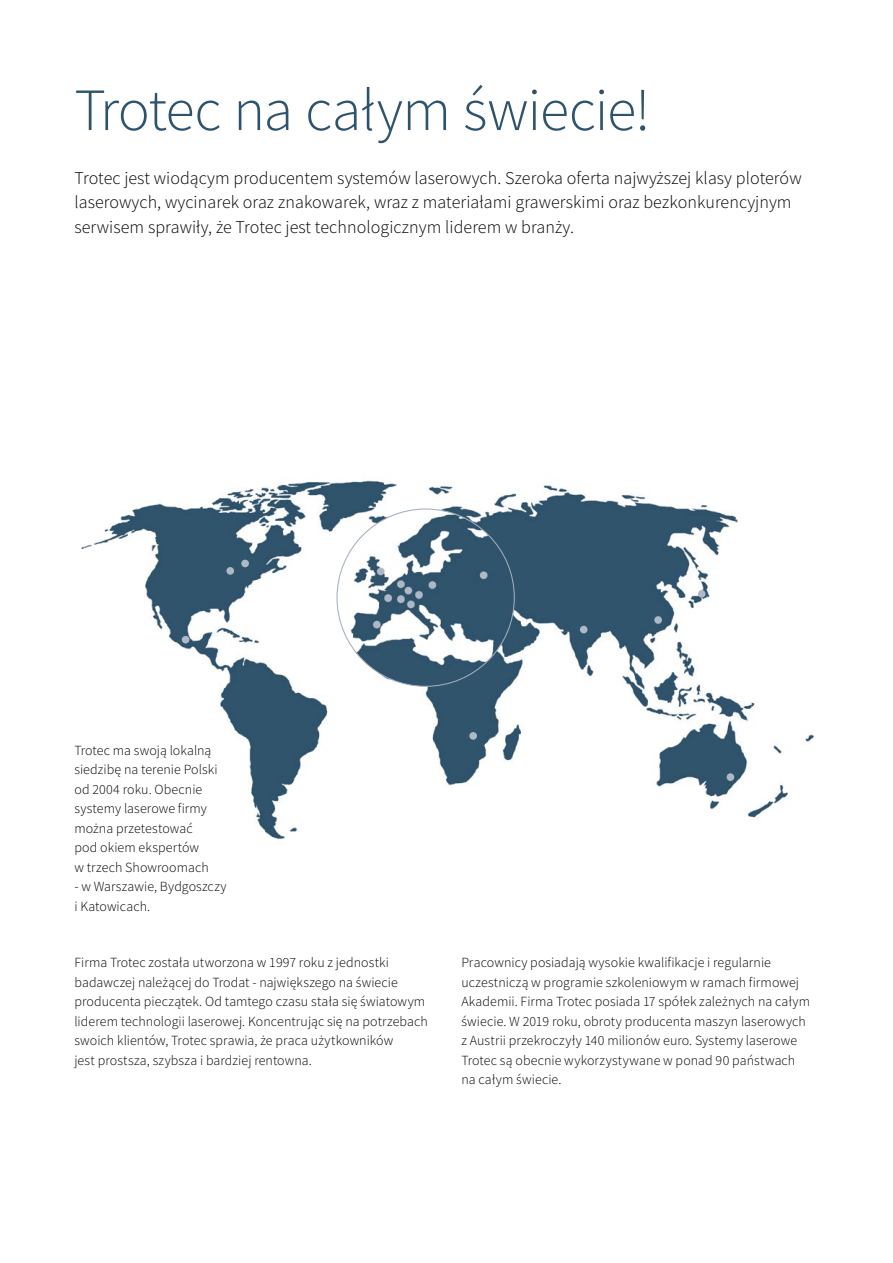
<style>
.page{position:relative;width:893px;height:1263px;background:#fff}
.page>*{position:absolute;margin:0;border:0;box-sizing:border-box;transform-origin:0 0}
.t1{font:300 60px "Source Sans Pro";letter-spacing:-.015em;color:#2e536c}
.t2{font:300 18px/24.8px "Source Sans Pro";letter-spacing:.005em;color:#000}
.t3{font:300 13.95px/19.5px "Source Sans Pro";letter-spacing:.005em;color:#000}
</style>
<div class="page">
<img style="left:81px;top:480px;width:733px;height:360px">
<img style="left:337px;top:509px;width:177px;height:177px;border-radius:89px">
<div style="left:241px;top:560px;width:8px;height:7px;background:#aeb8c6;border-radius:50%"></div>
<div style="left:469px;top:732px;width:8px;height:8px;background:#aeb8c6;border-radius:50%"></div>
<div style="left:654px;top:616px;width:8px;height:8px;background:#aeb8c6;border-radius:50%"></div>
<div style="left:580px;top:626px;width:8px;height:7px;background:#aeb8c6;border-radius:50%"></div>
<div style="left:698px;top:590px;width:8px;height:8px;background:#aeb8c6;border-radius:50%"></div>
<div style="left:727px;top:773px;width:7px;height:8px;background:#aeb8c6;border-radius:50%"></div>
<div style="left:226px;top:567px;width:8px;height:8px;background:#aeb8c6;border-radius:50%"></div>
<div style="left:182px;top:636px;width:7px;height:7px;background:#aeb8c6;border-radius:50%"></div>
<h1 class="t1" style="left:74px;top:73px;width:577px">Trotec na całym świecie!</h1>
<p class="t2" style="left:74px;top:165px;width:729px">Trotec jest wiodącym producentem systemów laserowych. Szeroka oferta najwyższej klasy ploterów laserowych, wycinarek oraz znakowarek, wraz z materiałami grawerskimi oraz bezkonkurencyjnym serwisem sprawiły, że Trotec jest technologicznym liderem w branży.</p>
<p class="t3" style="left:74px;top:740px;width:145px">Trotec ma swoją lokalną siedzibę na terenie Polski od 2004 roku. Obecnie systemy laserowe firmy można przetestować pod okiem ekspertów<br>w trzech Showroomach</p>
<p class="t3" style="left:74px;top:877px;width:154px">- w Warszawie, Bydgoszczy i Katowicach.</p>
<p class="t3" style="left:74px;top:953px;width:355px">Firma Trotec została utworzona w 1997 roku z jednostki badawczej należącej do Trodat - największego na świecie producenta pieczątek. Od tamtego czasu stała się światowym liderem technologii laserowej. Koncentrując się na potrzebach swoich klientów, Trotec sprawia, że praca użytkowników<br>jest prostsza, szybsza i bardziej rentowna.</p>
<p class="t3" style="left:461px;top:953px;width:350px">Pracownicy posiadają wysokie kwalifikacje i regularnie uczestniczą w programie szkoleniowym w ramach firmowej Akademii. Firma Trotec posiada 17 spółek zależnych na całym świecie. W 2019 roku, obroty producenta maszyn laserowych z Austrii przekroczyły 140 milionów euro. Systemy laserowe Trotec są obecnie wykorzystywane w ponad 90 państwach na całym świecie.</p>
</div>
